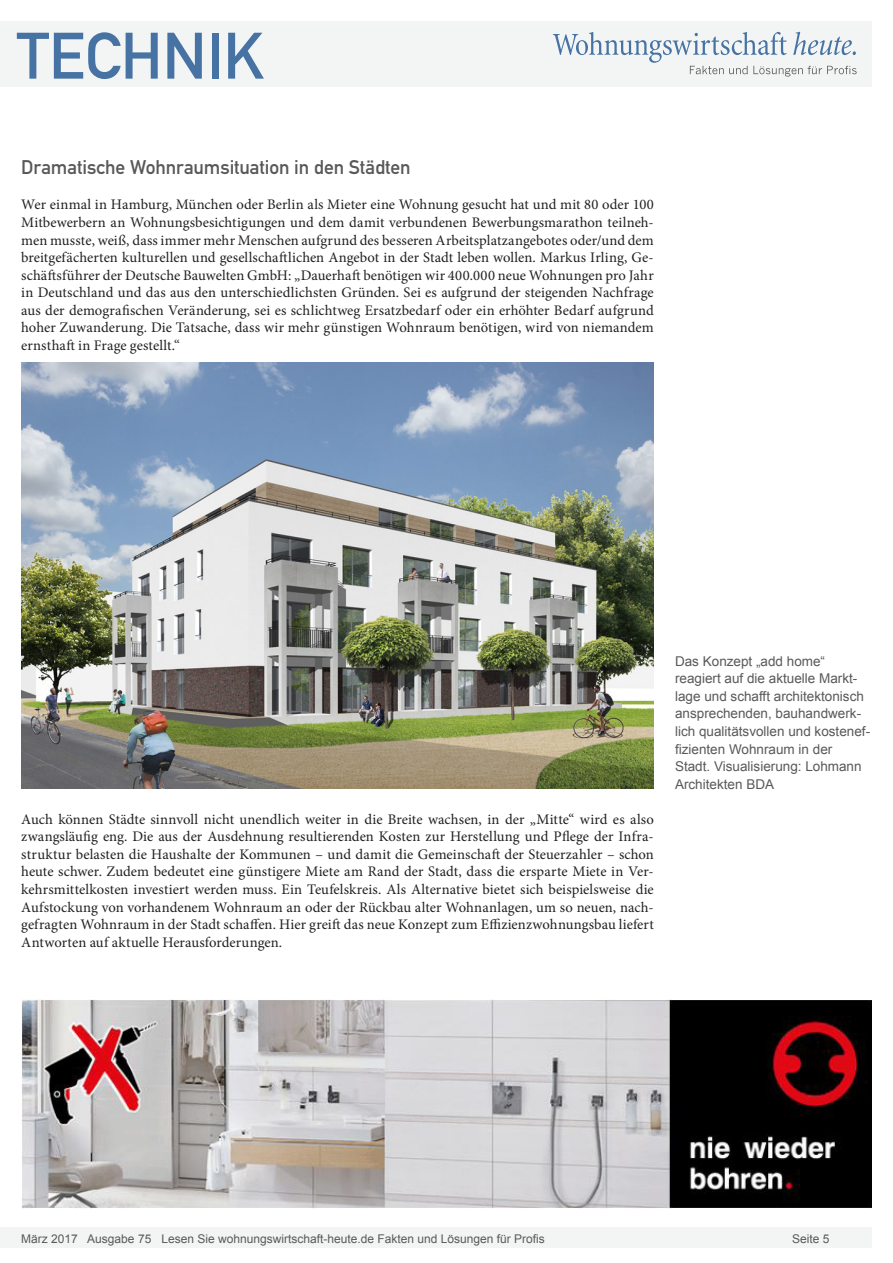
<style>
.page{position:relative;width:893px;height:1263px;background:#fff}
.page>*{position:absolute;margin:0;border:0;box-sizing:border-box;transform-origin:0 0}
.t1{font:64.5px "DIN Mittelschrift";color:#4673a3}
.Überschrift_Grau{font:19.5px "DIN Mittelschrift";letter-spacing:-.005em;color:#595959}
.Fließtext_erste_Zeil{font:14.7px/17.5px "Minion Pro";letter-spacing:.005em;color:#231f20;text-align:justify}
.Bildunterschrift{font:13.5px/17.5px "Arial";color:#595959}
.t2{font:12px "Arial";color:#595959}
</style>
<div class="page">
<div style="left:0;top:1227px;width:872px;height:20px;background:#f3f4f4"></div>
<div style="left:0;top:21px;width:872px;height:66px;background:#f3f4f4"></div>
<svg style="left:553px;top:32px;width:304px;height:45px"></svg>
<img style="left:21px;top:363px;width:633px;height:426px">
<img style="left:21px;top:999px;width:851px;height:210px">
<h1 class="t1" style="left:17px;top:18px;width:249px">TECHNIK</h1>
<p class="Überschrift_Grau" style="left:21px;top:156px;width:391px">Dramatische Wohnraumsituation in den Städten</p>
<p class="Fließtext_erste_Zeil" style="left:21px;top:196px;width:634px">Wer einmal in Hamburg, München oder Berlin als Mieter eine Wohnung gesucht hat und mit 80 oder 100<br>Mitbewerbern an Wohnungsbesichtigungen und dem damit verbundenen Bewerbungsmarathon teilneh&shy;men musste, weiß, dass immer mehr Menschen aufgrund des besseren Arbeitsplatzangebotes oder/und dem breitgefächerten kulturellen und gesellschaftlichen Angebot in der Stadt leben wollen. Markus Irling, Ge&shy;schäftsführer der Deutsche Bauwelten GmbH: „Dauerhaft benötigen wir 400.000 neue Wohnungen pro Jahr in Deutschland und das aus den unterschiedlichsten Gründen. Sei es aufgrund der steigenden Nachfrage aus der demografischen Veränderung, sei es schlichtweg Ersatzbedarf oder ein erhöhter Bedarf aufgrund hoher Zuwanderung. Die Tatsache, dass wir mehr günstigen Wohnraum benötigen, wird von niemandem ernsthaft in Frage gestellt.“</p>
<p class="Fließtext_erste_Zeil" style="left:21px;top:810px;width:634px">Auch können Städte sinnvoll nicht unendlich weiter in die Breite wachsen, in der „Mitte“ wird es also zwangsläufig eng. Die aus der Ausdehnung resultierenden Kosten zur Herstellung und Pflege der Infra&shy;struktur belasten die Haushalte der Kommunen – und damit die Gemeinschaft der Steuerzahler – schon heute schwer. Zudem bedeutet eine günstigere Miete am Rand der Stadt, dass die ersparte Miete in Ver&shy;kehrsmittelkosten investiert werden muss. Ein Teufelskreis. Als Alternative bietet sich beispielsweise die Aufstockung von vorhandenem Wohnraum an oder der Rückbau alter Wohnanlagen, um so neuen, nach&shy;gefragten Wohnraum in der Stadt schaffen. Hier greift das neue Konzept zum Effizienzwohnungsbau liefert Antworten auf aktuelle Herausforderungen.</p>
<p class="Bildunterschrift" style="left:675px;top:652px;width:197px">Das Konzept „add home“ reagiert auf die aktuelle Markt&shy;lage und schafft architektonisch ansprechenden, bauhandwerk&shy;lich qualitätsvollen und kostenef&shy;fizienten Wohnraum in der<br>Stadt. Visualisierung: Lohmann<br>Architekten BDA</p>
<p class="t2" style="left:21px;top:1230px;width:525px">März 2017 Ausgabe 75 Lesen Sie wohnungswirtschaft-heute.de Fakten und Lösungen für Profis</p>
<p class="t2" style="left:792px;top:1231px;width:39px">Seite 5</p>
</div>
